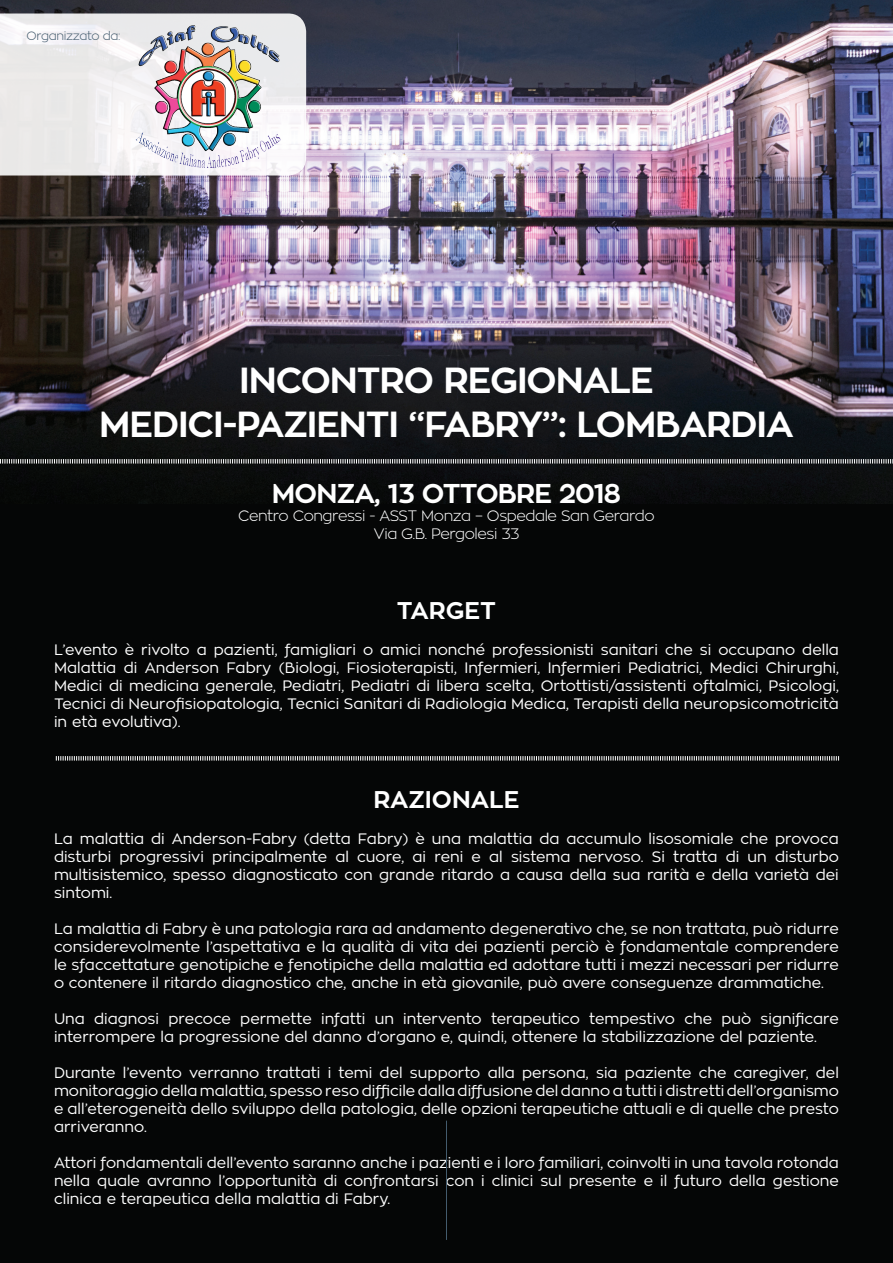
<style>
.page{position:relative;width:893px;height:1263px;background:#fff}
.page>*{position:absolute;margin:0;border:0;box-sizing:border-box;transform-origin:0 0}
.t1{font:700 36px/43.2px "Zona Pro";letter-spacing:-.03em;color:#fff;text-align:center}
.t2{font:700 27px "Zona Pro";letter-spacing:-.03em;color:#fff}
.t3{font:700 24px "Zona Pro";color:#fff}
.t4{font:15px/18px "Zona Pro";color:#fff;text-align:justify}
.t5{font:300 15px/18px "Zona Pro";letter-spacing:-.03em;color:#fff;text-align:center}
.t6{font:300 12px "Zona Pro";letter-spacing:-.03em;color:#435b6d}
</style>
<div class="page">
<div style="left:0;top:446px;width:893px;height:817px;background:#050606"></div>
<img style="left:0;top:0;width:893px;height:503px">
<svg style="left:0;top:458px;width:893px;height:6px"></svg>
<svg style="left:55px;top:756px;width:784px;height:5px"></svg>
<hr style="left:446px;top:1121px;width:1px;height:119px;background:#435b6d">
<svg style="left:0;top:14px;width:306px;height:162px;fill:#ebeae9"></svg>
<img style="left:127px;top:14px;width:163px;height:162px">
<p class="t6" style="left:27px;top:29px;width:95px">Organizzato da:</p>
<h1 class="t1" style="left:99px;top:359px;width:696px">INCONTRO REGIONALE<br>MEDICI-PAZIENTI “FABRY”: LOMBARDIA</h1>
<h2 class="t2" style="left:272px;top:476px;width:44px">MONZA</h2>
<h2 class="t2" style="left:374px;top:476px;width:68px">, 13 OTTO</h2>
<h2 class="t2" style="left:498px;top:476px;width:125px">BRE 2018</h2>
<p class="t5" style="left:238px;top:507px;width:418px">Centro Congressi - ASST Monza – Ospedale San Gerardo<br>Via G.B. Pergolesi 33</p>
<h3 class="t3" style="left:397px;top:595px;width:18px">TARGET</h3>
<p class="t4" style="left:54px;top:640px;width:786px">L’evento è rivolto a pazienti, famigliari o amici nonché professionisti sanitari che si occupano della Malattia di Anderson Fabry (Biologi, Fiosioterapisti, Infermieri, Infermieri Pediatrici, Medici Chirurghi, Medici di medicina generale, Pediatri, Pediatri di libera scelta, Ortottisti/assistenti oftalmici, Psicologi, Tecnici di Neurofisiopatologia, Tecnici Sanitari di Radiologia Medica, Terapisti della neuropsicomotricità in età evolutiva).</p>
<h3 class="t3" style="left:373px;top:784px;width:34px">RAZIONALE</h3>
<p class="t4" style="left:54px;top:830px;width:786px">La malattia di Anderson-Fabry (detta Fabry) è una malattia da accumulo lisosomiale che provoca disturbi progressivi principalmente al cuore, ai reni e al sistema nervoso. Si tratta di un disturbo multisistemico, spesso diagnosticato con grande ritardo a causa della sua rarità e della varietà dei sintomi.</p>
<p class="t4" style="left:54px;top:920px;width:786px">La malattia di Fabry è una patologia rara ad andamento degenerativo che, se non trattata, può ridurre considerevolmente l’aspettativa e la qualità di vita dei pazienti perciò è fondamentale comprendere le sfaccettature genotipiche e fenotipiche della malattia ed adottare tutti i mezzi necessari per ridurre o contenere il ritardo diagnostico che, anche in età giovanile, può avere conseguenze drammatiche.</p>
<p class="t4" style="left:54px;top:1010px;width:786px">Una diagnosi precoce permette infatti un intervento terapeutico tempestivo che può significare interrompere la progressione del danno d’organo e, quindi, ottenere la stabilizzazione del paziente.</p>
<p class="t4" style="left:54px;top:1064px;width:786px">Durante l’evento verranno trattati i temi del supporto alla persona, sia paziente che caregiver, del monitoraggio della malattia, spesso reso difficile dalla diffusione del danno a tutti i distretti dell’organismo e all’eterogeneità dello sviluppo della patologia, delle opzioni terapeutiche attuali e di quelle che presto arriveranno.</p>
<p class="t4" style="left:54px;top:1154px;width:786px">Attori fondamentali dell’evento saranno anche i pazienti e i loro familiari, coinvolti in una tavola rotonda nella quale avranno l’opportunità di confrontarsi con i clinici sul presente e il futuro della gestione clinica e terapeutica della malattia di Fabry.</p>
</div>
